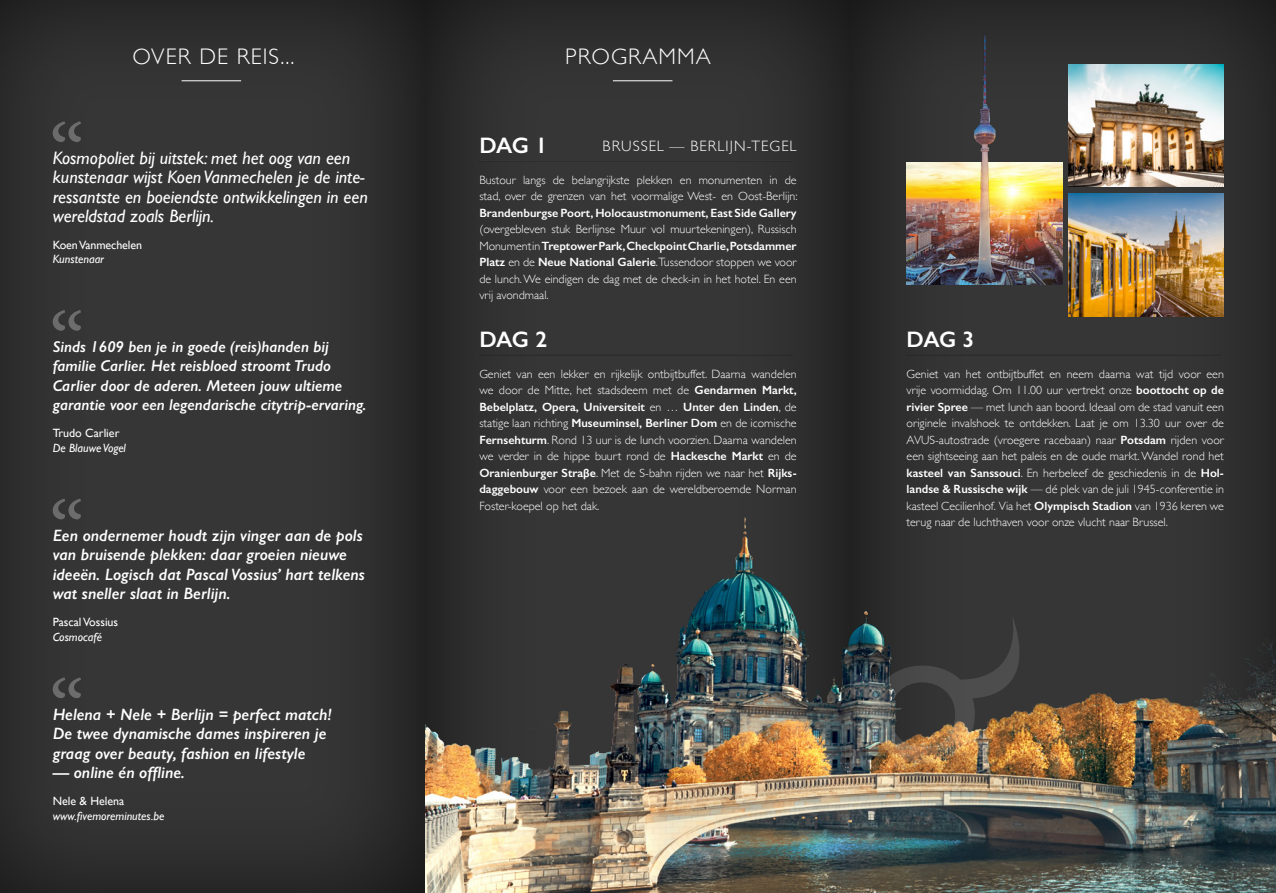
<style>
.page{position:relative;width:1276px;height:893px;background:#fff}
.page>*{position:absolute;margin:0;border:0;box-sizing:border-box;transform-origin:0 0}
.t1{font:300 22.5px "Gill Sans";letter-spacing:.05em;color:#fff}
.t2{font:600 22.5px "Gill Sans";letter-spacing:-.025em;color:#fff}
.t3{font:italic 18px/19.5px "Gill Sans";color:#fff}
.t4{font:italic 600 16.5px/19.5px "Gill Sans";color:#fff}
.t5{font:italic 600 15.75px/19.5px "Gill Sans";color:#fff}
.t6{font:300 15px "Gill Sans";letter-spacing:.07em;color:#fff}
.t7{font:300 12px/16.5px "Gill Sans";color:#fff;text-align:justify}
.t8{font:italic 12px "Gill Sans";color:#fff}
.t9{font:600 12px "Gill Sans";color:#fff}
.t10{font:12px "Gill Sans";color:#fff}
.s1{font-weight:600}
.s2{font-family:"Calibri";font-weight:700}
</style>
<div class="page">
<div style="left:0;top:0;width:438px;height:893px;background:#000;opacity:.77"></div>
<div style="left:412px;top:0;width:451px;height:893px;background:#000;opacity:.77"></div>
<div style="left:837px;top:0;width:439px;height:893px;background:#000;opacity:.77"></div>
<hr style="left:613px;top:80px;width:59px;height:1px;background:#fff">
<hr style="left:182px;top:80px;width:59px;height:1px;background:#fff">
<svg style="left:53px;top:121px;width:28px;height:21px"></svg>
<svg style="left:53px;top:310px;width:28px;height:21px"></svg>
<svg style="left:53px;top:499px;width:28px;height:20px"></svg>
<svg style="left:53px;top:677px;width:28px;height:21px"></svg>
<div style="left:466px;top:149px;width:338px;height:12px;background:#373636"></div>
<div style="left:466px;top:344px;width:338px;height:12px;background:#373636"></div>
<div style="left:893px;top:344px;width:339px;height:12px;background:#373636"></div>
<img style="left:425px;top:431px;width:851px;height:462px">
<img style="left:850px;top:615px;width:183px;height:149px">
<img style="left:1068px;top:64px;width:156px;height:123px">
<img style="left:1068px;top:194px;width:156px;height:122px">
<img style="left:906px;top:162px;width:156px;height:122px">
<img style="left:946px;top:34px;width:59px;height:250px">
<h1 class="t1" style="left:133px;top:39px;width:163px">OVER DE REIS...</h1>
<h1 class="t1" style="left:565px;top:39px;width:147px">PROGRAMMA</h1>
<h2 class="t3" style="left:53px;top:148px;width:317px">Kosmopoliet bij uitstek: met het oog van een kunstenaar wijst Koen Vanmechelen je de inte&shy;ressantste en boeiendste ontwikkelingen in een wereldstad zoals Berlijn.</h2>
<p class="t10" style="left:53px;top:238px;width:91px">Koen Vanmechelen</p>
<p class="t8" style="left:53px;top:252px;width:53px">Kunstenaar</p>
<h3 class="t5" style="left:53px;top:336px;width:315px">Sinds 1609 ben je in goede (reis)handen bij familie Carlier. Het reisbloed stroomt Trudo Carlier door de aderen. Meteen jouw ultieme garantie voor een legendarische citytrip-ervaring.</h3>
<p class="t10" style="left:53px;top:426px;width:68px">Trudo Carlier</p>
<p class="t8" style="left:53px;top:441px;width:75px">De Blauwe Vogel</p>
<h3 class="t4" style="left:53px;top:525px;width:314px">Een ondernemer houdt zijn vinger aan de pols van bruisende plekken: daar groeien nieuwe ideeën. Logisch dat Pascal Vossius’ hart telkens wat sneller slaat in Berlijn.</h3>
<p class="t10" style="left:53px;top:615px;width:67px">Pascal Vossius</p>
<p class="t8" style="left:53px;top:630px;width:51px">Cosmocafé</p>
<h3 class="t4" style="left:53px;top:704px;width:280px">Helena + Nele + Berlijn = perfect match!<br>De twee dynamische dames inspireren je graag over beauty, fashion en lifestyle</h3>
<h3 class="t4" style="left:53px;top:762px;width:134px">— online én offline.</h3>
<p class="t10" style="left:53px;top:794px;width:73px">Nele &amp; Helena</p>
<p class="t8" style="left:53px;top:809px;width:113px">www.fivemoreminutes.be</p>
<h1 class="t2" style="left:479px;top:132px;width:69px">DAG 1</h1>
<p class="t6" style="left:602px;top:134px;width:196px">BRUSSEL — BERLIJN-TEGEL</p>
<p class="t7" style="left:479px;top:171px;width:320px">Bustour langs de belangrijkste plekken en monumenten in de stad, over de grenzen van het voormalige West- en Oost-Berlijn:</p>
<p class="t9" style="left:479px;top:205px;width:319px">Brandenburgse Poort, Holocaustmonument, East Side Gallery</p>
<p class="t7" style="left:479px;top:220px;width:319px">(overgebleven stuk Berlijnse Muur vol muurtekeningen), Russisch Monument in <span class="s1">Treptower Park, Checkpoint Charlie, Potsdammer Platz</span> en de <span class="s1">Neue National Galerie</span>.Tussendoor stoppen we voor de lunch. We eindigen de dag met de check-in in het hotel. En een vrij avondmaal.</p>
<h1 class="t2" style="left:479px;top:326px;width:69px">DAG 2</h1>
<h1 class="t2" style="left:906px;top:326px;width:69px">DAG 3</h1>
<p class="t7" style="left:479px;top:365px;width:319px">Geniet van een lekker en rijkelijk ontbijtbuffet. Daarna wandelen we door de Mitte, het stadsdeem met de <span class="s1">Gendarmen Markt, Bebelplatz, Opera, Universiteit</span> en … <span class="s1">Unter den Linden</span>, de statige laan richting <span class="s1">Museuminsel, Berliner Dom</span> en de icomische <span class="s1">Fernsehturm</span>. Rond 13 uur is de lunch voorzien. Daarna wandelen we verder in de hippe buurt rond de <span class="s1">Hackesche Markt</span> en de <span class="s1">Oranienburger Stra</span><span class="s2">β</span><span class="s1">e</span>. Met de S-bahn rijden we naar het <span class="s1">Rijks&shy;daggebouw</span> voor een bezoek aan de wereldberoemde Norman Foster-koepel op het dak.</p>
<p class="t7" style="left:906px;top:365px;width:319px">Geniet van het ontbijtbuffet en neem daarna wat tijd voor een vrije voormiddag. Om 11.00 uur vertrekt onze <span class="s1">boottocht op de rivier Spree</span> — met lunch aan boord. Ideaal om de stad vanuit een originele invalshoek te ontdekken. Laat je om 13.30 uur over de AVUS-autostrade (vroegere racebaan) naar <span class="s1">Potsdam</span> rijden voor een sightseeing aan het paleis en de oude markt. Wandel rond het <span class="s1">kasteel van Sanssouci</span>. En herbeleef de geschiedenis in de <span class="s1">Hol&shy;landse &amp; Russische wijk</span> — dé plek van de juli 1945-conferentie in kasteel Cecilienhof. Via het <span class="s1">Olympisch Stadion</span> van 1936 keren we terug naar de luchthaven voor onze vlucht naar Brussel.</p>
</div>
